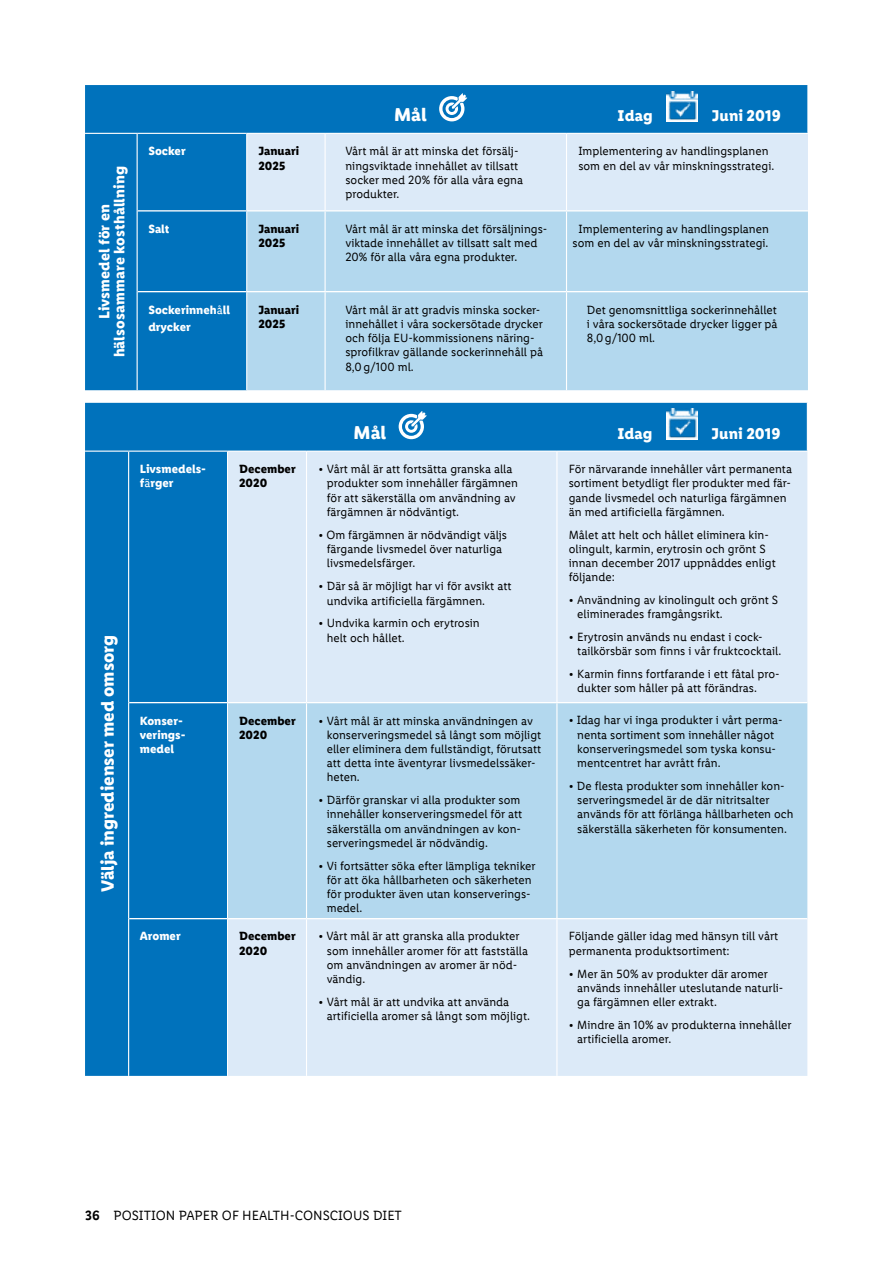
<style>
.page{position:relative;width:893px;height:1263px;background:#fff}
.page>*{position:absolute;margin:0;border:0;box-sizing:border-box;transform-origin:0 0}
.t1{font:700 18.75px "Lidl Font Pro";color:#fff}
.t2{font:700 18px "Lidl Font Pro";letter-spacing:-.005em;color:#fff}
.t3{font:700 15.75px "Lidl Font Pro";letter-spacing:.005em;color:#fff}
.t4{font:700 15px/15px "Lidl Font Pro";letter-spacing:.005em;color:#fff;text-align:center}
.t5{font:13.5px "Lidl Font Pro";color:#000}
.t6{font:12px/14.2px "Lidl Font Pro";color:#000}
.t7{font:700 12px/14.2px "Lidl Font Pro";color:#fff}
.t8{font:700 12px/14.2px "Lidl Font Pro";color:#000}
.s1{font-weight:400}
.s2{font-weight:600}
</style>
<div class="page">
<div style="left:85px;top:85px;width:722px;height:305px;background:#0072bc"></div>
<div style="left:247px;top:134px;width:561px;height:76px;background:#dceaf8"></div>
<div style="left:247px;top:211px;width:561px;height:179px;background:#b3d8ee"></div>
<hr style="left:85px;top:133px;width:52px;height:1px;background:#fff">
<hr style="left:137px;top:133px;width:110px;height:1px;background:#fff">
<hr style="left:137px;top:134px;width:1px;height:77px;background:#fff">
<hr style="left:247px;top:133px;width:78px;height:1px;background:#fff">
<hr style="left:325px;top:133px;width:241px;height:1px;background:#fff">
<hr style="left:325px;top:134px;width:1px;height:76px;background:#fff">
<hr style="left:566px;top:133px;width:242px;height:1px;background:#fff">
<hr style="left:566px;top:134px;width:1px;height:76px;background:#fff">
<hr style="left:137px;top:211px;width:1px;height:81px;background:#fff">
<hr style="left:325px;top:211px;width:1px;height:80px;background:#fff">
<hr style="left:566px;top:211px;width:1px;height:80px;background:#fff">
<hr style="left:137px;top:292px;width:1px;height:98px;background:#fff">
<hr style="left:325px;top:292px;width:1px;height:98px;background:#fff">
<hr style="left:566px;top:292px;width:1px;height:98px;background:#fff">
<hr style="left:246px;top:134px;width:1px;height:76px;background:#fff">
<hr style="left:246px;top:211px;width:1px;height:80px;background:#fff">
<hr style="left:138px;top:210px;width:109px;height:1px;background:#fff">
<hr style="left:247px;top:210px;width:78px;height:1px;background:#fff">
<hr style="left:325px;top:210px;width:241px;height:1px;background:#fff">
<hr style="left:566px;top:210px;width:242px;height:1px;background:#fff">
<hr style="left:246px;top:292px;width:1px;height:98px;background:#fff">
<hr style="left:138px;top:291px;width:109px;height:1px;background:#fff">
<hr style="left:247px;top:291px;width:78px;height:1px;background:#fff">
<hr style="left:325px;top:291px;width:241px;height:1px;background:#fff">
<hr style="left:566px;top:291px;width:242px;height:1px;background:#fff">
<svg style="left:439px;top:93px;width:28px;height:28px"></svg>
<img style="left:667px;top:91px;width:31px;height:30px">
<div style="left:85px;top:403px;width:722px;height:673px;background:#0072bc"></div>
<div style="left:228px;top:452px;width:579px;height:624px;background:#dceaf8"></div>
<div style="left:228px;top:703px;width:579px;height:215px;background:#b3d8ee"></div>
<hr style="left:85px;top:451px;width:44px;height:1px;background:#fff">
<hr style="left:129px;top:451px;width:98px;height:1px;background:#fff">
<hr style="left:128px;top:452px;width:1px;height:251px;background:#fff">
<hr style="left:227px;top:451px;width:79px;height:1px;background:#fff">
<hr style="left:306px;top:451px;width:251px;height:1px;background:#fff">
<hr style="left:306px;top:452px;width:1px;height:250px;background:#fff">
<hr style="left:557px;top:451px;width:251px;height:1px;background:#fff">
<hr style="left:556px;top:452px;width:1px;height:250px;background:#fff">
<hr style="left:128px;top:703px;width:1px;height:216px;background:#fff">
<hr style="left:306px;top:703px;width:1px;height:215px;background:#fff">
<hr style="left:556px;top:703px;width:1px;height:215px;background:#fff">
<hr style="left:128px;top:919px;width:1px;height:157px;background:#fff">
<hr style="left:306px;top:919px;width:1px;height:157px;background:#fff">
<hr style="left:556px;top:919px;width:1px;height:157px;background:#fff">
<hr style="left:227px;top:452px;width:1px;height:250px;background:#fff">
<hr style="left:227px;top:703px;width:1px;height:215px;background:#fff">
<hr style="left:129px;top:702px;width:98px;height:1px;background:#fff">
<hr style="left:227px;top:702px;width:79px;height:1px;background:#fff">
<hr style="left:306px;top:702px;width:251px;height:1px;background:#fff">
<hr style="left:557px;top:702px;width:250px;height:1px;background:#fff">
<hr style="left:227px;top:919px;width:1px;height:157px;background:#fff">
<hr style="left:129px;top:918px;width:98px;height:1px;background:#fff">
<hr style="left:227px;top:918px;width:79px;height:1px;background:#fff">
<hr style="left:306px;top:918px;width:251px;height:1px;background:#fff">
<hr style="left:557px;top:918px;width:250px;height:1px;background:#fff">
<svg style="left:399px;top:411px;width:28px;height:28px"></svg>
<img style="left:666px;top:409px;width:32px;height:30px">
<p class="t4" style="left:97px;top:357px;width:193px;rotate:-90deg">Livsmedel för en hälsosammare kosthållning</p>
<h1 class="t1" style="left:394px;top:104px;width:34px">Mål</h1>
<h3 class="t3" style="left:618px;top:107px;width:37px">Idag</h3>
<h3 class="t3" style="left:712px;top:107px;width:71px">Juni 2019</h3>
<p class="t7" style="left:148px;top:144px;width:39px">Socker</p>
<p class="t8" style="left:258px;top:144px;width:42px">Januari<br>2025</p>
<p class="t6" style="left:345px;top:144px;width:179px">Vårt mål är att minska det försälj&shy;ningsviktade innehållet av tillsatt socker med 20% för alla våra egna produkter.</p>
<p class="t6" style="left:578px;top:144px;width:197px">Implementering av handlingsplanen som en del av vår minskningsstrategi.</p>
<p class="t7" style="left:148px;top:222px;width:23px">Salt</p>
<p class="t8" style="left:258px;top:222px;width:42px">Januari<br>2025</p>
<p class="t6" style="left:345px;top:222px;width:203px">Vårt mål är att minska det försäljnings&shy;viktade innehållet av tillsatt salt med<br>20% för alla våra egna produkter.</p>
<p class="t6" style="left:572px;top:222px;width:198px;text-align:center">Implementering av handlingsplanen som en del av vår minskningsstrategi.</p>
<p class="t7" style="left:148px;top:301px;width:83px;line-height:17.9px">Sockerinneh<span class="s1">å</span>ll drycker</p>
<p class="t8" style="left:258px;top:303px;width:42px">Januari<br>2025</p>
<p class="t6" style="left:345px;top:302px;width:199px">Vårt mål är att gradvis minska socker&shy;innehållet i våra sockersötade drycker och följa EU-kommissionens näring&shy;sprofilkrav gällande sockerinnehåll på 8,0g/100 ml.</p>
<p class="t6" style="left:587px;top:302px;width:192px;text-align:justify">Det genomsnittliga sockerinnehållet i våra sockersötade drycker ligger på 8,0g/100 ml.</p>
<h2 class="t2" style="left:97px;top:892px;width:259px;rotate:-90deg">Välja ingredienser med omsorg</h2>
<h1 class="t1" style="left:354px;top:422px;width:34px">Mål</h1>
<h3 class="t3" style="left:617px;top:425px;width:37px">Idag</h3>
<h3 class="t3" style="left:711px;top:425px;width:71px">Juni 2019</h3>
<p class="t7" style="left:140px;top:462px;width:68px">Livsmedels&shy;f<span class="s1">ä</span>rger</p>
<p class="t8" style="left:239px;top:462px;width:58px">December<br>2020</p>
<p class="t6" style="left:327px;top:462px;width:193px;text-indent:-8px">• Vårt mål är att fortsätta granska alla produkter som innehåller färgämnen för att säkerställa om användning av färgämnen är nödväntigt.</p>
<p class="t6" style="left:327px;top:527px;width:182px;text-indent:-8px">• Om färgämnen är nödvändigt väljs färgande livsmedel över naturliga livsmedelsfärger.</p>
<p class="t6" style="left:327px;top:579px;width:186px;text-indent:-8px">• Där så är möjligt har vi för avsikt att undvika artificiella färgämnen.</p>
<p class="t6" style="left:327px;top:616px;width:154px;text-indent:-8px">• Undvika karmin och erytrosin helt och hållet.</p>
<p class="t7" style="left:140px;top:713px;width:47px">Konser&shy;verings&shy;medel</p>
<p class="t8" style="left:239px;top:713px;width:58px">December<br>2020</p>
<p class="t6" style="left:327px;top:713px;width:216px;text-indent:-8px">• Vårt mål är att minska användningen av konserveringsmedel så långt som möjligt eller eliminera dem fullständigt, förutsatt att detta inte äventyrar livsmedelssäker&shy;heten.</p>
<p class="t6" style="left:327px;top:793px;width:197px;text-indent:-8px">• Därför granskar vi alla produkter som innehåller konserveringsmedel för att säkerställa om användningen av kon&shy;serveringsmedel är nödvändig.</p>
<p class="t6" style="left:327px;top:859px;width:210px;text-indent:-8px">• Vi fortsätter söka efter lämpliga tekniker för att öka hållbarheten och säkerheten för produkter även utan konserverings&shy;medel.</p>
<p class="t7" style="left:140px;top:929px;width:42px">Aromer</p>
<p class="t8" style="left:239px;top:929px;width:58px">December<br>2020</p>
<p class="t6" style="left:327px;top:929px;width:203px;text-indent:-8px">• Vårt mål är att granska alla produkter som innehåller aromer för att fastställa om användningen av aromer är nöd&shy;vändig.</p>
<p class="t6" style="left:327px;top:995px;width:205px;text-indent:-8px">• Vårt mål är att undvika att använda artificiella aromer så långt som möjligt.</p>
<p class="t6" style="left:569px;top:462px;width:225px">För närvarande innehåller vårt permanenta sortiment betydligt fler produkter med fär&shy;gande livsmedel och naturliga färgämnen än med artificiella färgämnen.</p>
<p class="t6" style="left:569px;top:527px;width:209px">Målet att helt och hållet eliminera kin&shy;olingult, karmin, erytrosin och grönt S innan december 2017 uppnåddes enligt följande:</p>
<p class="t6" style="left:577px;top:593px;width:203px;text-indent:-8px">• Användning av kinolingult och grönt S eliminerades framgångsrikt.</p>
<p class="t6" style="left:577px;top:630px;width:205px;text-indent:-8px">• Erytrosin används nu endast i cock&shy;tailkörsbär som finns i vår fruktcocktail.</p>
<p class="t6" style="left:577px;top:667px;width:204px;text-indent:-8px">• Karmin finns fortfarande i ett fåtal pro&shy;dukter som håller på att förändras.</p>
<p class="t6" style="left:577px;top:713px;width:207px;text-indent:-8px">• Idag har vi inga produkter i vårt perma&shy;nenta sortiment som innehåller något konserveringsmedel som tyska konsu&shy;mentcentret har avrått från.</p>
<p class="t6" style="left:577px;top:779px;width:218px;text-indent:-8px">• De flesta produkter som innehåller kon&shy;serveringsmedel är de där nitritsalter används för att förlänga hållbarheten och säkerställa säkerheten för konsumenten.</p>
<p class="t6" style="left:569px;top:929px;width:211px">Följande gäller idag med hänsyn till vårt permanenta produktsortiment:</p>
<p class="t6" style="left:577px;top:967px;width:208px;text-indent:-8px">• Mer än 50% av produkter där aromer används innehåller uteslutande naturli&shy;ga färgämnen eller extrakt.</p>
<p class="t6" style="left:577px;top:1018px;width:216px;text-indent:-8px">• Mindre än 10% av produkterna innehåller artificiella aromer.</p>
<p class="t5" style="left:85px;top:1208px;width:318px"><span class="s2">36</span> POSITION PAPER OF HEALTH-CONSCIOUS DIET</p>
</div>
